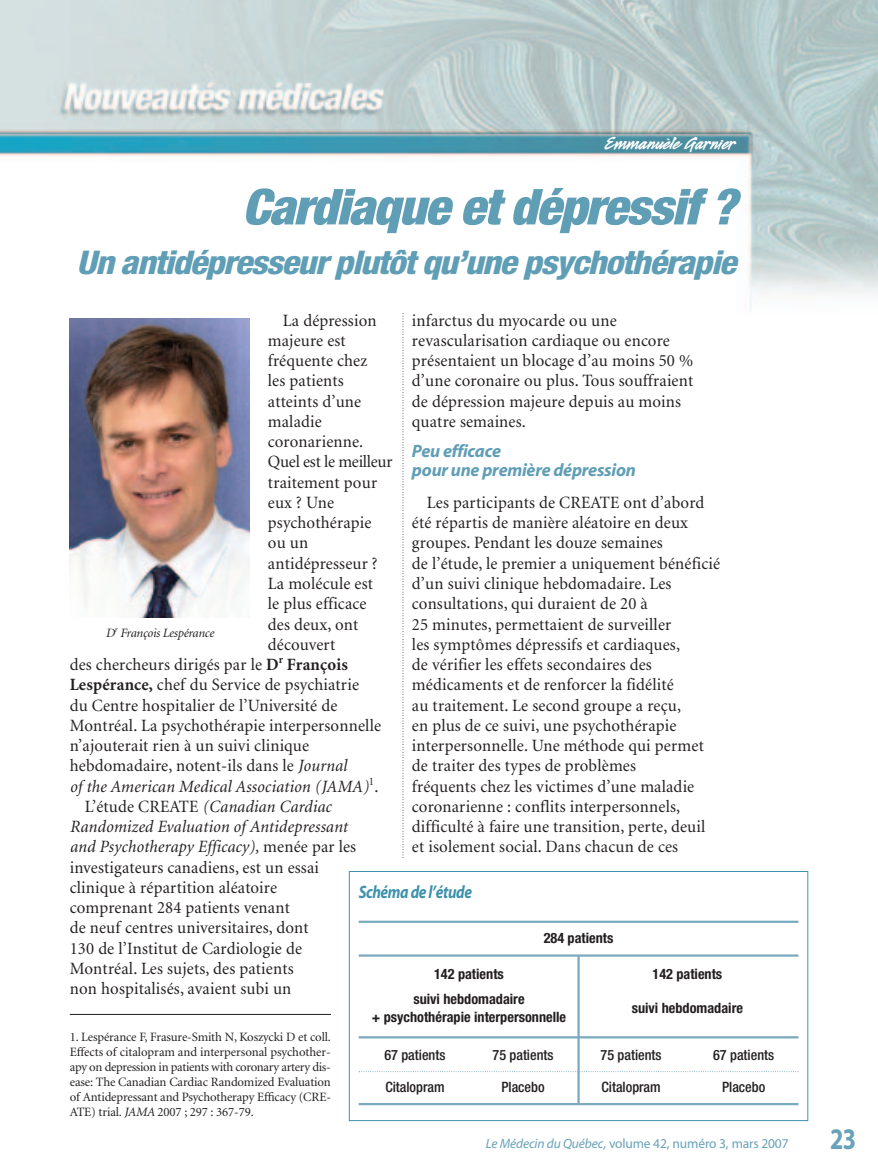
<style>
.page{position:relative;width:878px;height:1175px;background:#fff}
.page>*{position:absolute;margin:0;border:0;box-sizing:border-box;transform-origin:0 0}
.t1{font:italic 900 condensed 49.5px "Helvetica Neue";letter-spacing:-.025em;color:#609eb5;scale:1.05 1}
.t2{font:italic 800 condensed 32.7px "Helvetica Neue";letter-spacing:-.035em;color:#609eb5;scale:1.1 1}
.t3{font:700 30px "Myriad";color:#68a2b8;scale:.8 1}
.t4{font:700 21px "Legault Std";color:#fff}
.t5{font:italic 700 18px/19.5px "Myriad";letter-spacing:-.015em;color:#609eb5}
.t6{font:italic 700 18px "Myriad";letter-spacing:-.025em;color:#3e92ac;scale:.85 1}
.t7{font:17.25px/20.2px "Minion";letter-spacing:.01em;color:#231f20}
.t8{font:italic 17.25px "Minion";letter-spacing:.01em;color:#231f20}
.t9{font:17.25px "Minion";letter-spacing:-.015em;color:#231f20}
.t10{font:700 condensed 14.25px/18px "Helvetica Neue";color:#231f20;text-align:center}
.t11{font:500 condensed 14.25px "Helvetica Neue";color:#231f20}
.t12{font:13.5px "Myriad";letter-spacing:-.01em;color:#68a2b8}
.t13{font:12.75px/15px "Minion";letter-spacing:-.01em;color:#231f20;text-align:justify}
.t14{font:italic 12.75px "Minion";letter-spacing:-.015em;color:#231f20}
.s1{font-weight:700}
.s2{font-style:italic}
.s3{font-style:normal}
</style>
<div class="page">
<svg style="left:402px;top:324px;width:1px;height:532px"></svg>
<img style="left:0;top:0;width:878px;height:314px">
<div style="left:70px;top:189px;width:666px;height:108px;background:#fff"></div>
<img style="left:70px;top:318px;width:180px;height:299px">
<hr style="left:358px;top:920px;width:440px;height:3px;background:#7aaabf">
<hr style="left:358px;top:954px;width:440px;height:2px;background:#7aaabf">
<hr style="left:358px;top:1036px;width:440px;height:2px;background:#7aaabf">
<svg style="left:358px;top:1071px;width:440px;height:1px"></svg>
<hr style="left:358px;top:1103px;width:440px;height:2px;background:#7aaabf">
<div style="left:349px;top:871px;width:459px;height:249px;border:1px solid #3e92ac"></div>
<hr style="left:70px;top:1014px;width:261px;height:1px;background:#231f20">
<hr style="left:577px;top:955px;width:2px;height:149px;background:#7aaabf">
<p class="t4" style="left:605px;top:130px;width:132px">Emmanuèle Garnier</p>
<h1 class="t1" style="left:242px;top:189px;width:472px">Cardiaque et dépressif ?</h1>
<h2 class="t2" style="left:77px;top:250px;width:601px">Un antidépresseur plutôt qu’une psychothérapie</h2>
<p class="t7" style="left:412px;top:311px;width:283px">infarctus du myocarde ou une revascularisation cardiaque ou encore présentaient un blocage d’au moins 50 % d’une coronaire ou plus. Tous souffraient de dépression majeure depuis au moins quatre semaines.</p>
<p class="t5" style="left:412px;top:443px;width:225px">Peu efficace<br>pour une première dépression</p>
<p class="t7" style="left:412px;top:493px;width:310px;text-indent:15px">Les participants de CREATE ont d’abord été répartis de manière aléatoire en deux groupes. Pendant les douze semaines<br>de l’étude, le premier a uniquement bénéficié d’un suivi clinique hebdomadaire. Les consultations, qui duraient de 20 à<br>25 minutes, permettaient de surveiller<br>les symptômes dépressifs et cardiaques,<br>de vérifier les effets secondaires des médicaments et de renforcer la fidélité<br>au traitement. Le second groupe a reçu,<br>en plus de ce suivi, une psychothérapie interpersonnelle. Une méthode qui permet de traiter des types de problèmes<br>fréquents chez les victimes d’une maladie coronarienne : conflits interpersonnels, difficulté à faire une transition, perte, deuil et isolement social. Dans chacun de ces</p>
<p class="t7" style="left:283px;top:311px;width:95px">La dépression</p>
<p class="t7" style="left:268px;top:331px;width:79px">majeure est</p>
<p class="t7" style="left:268px;top:352px;width:101px">fréquente chez</p>
<p class="t7" style="left:268px;top:372px;width:77px">les patients</p>
<p class="t7" style="left:268px;top:392px;width:95px">atteints d’une</p>
<p class="t7" style="left:268px;top:412px;width:55px">maladie</p>
<p class="t7" style="left:268px;top:433px;width:97px">coronarienne.</p>
<p class="t9" style="left:268px;top:455px;width:126px">Quel est le meilleur</p>
<p class="t7" style="left:268px;top:473px;width:111px">traitement pour</p>
<p class="t7" style="left:268px;top:493px;width:68px">eux ? Une</p>
<p class="t7" style="left:268px;top:514px;width:105px">psychothérapie</p>
<p class="t7" style="left:268px;top:534px;width:42px">ou un</p>
<p class="t7" style="left:268px;top:554px;width:111px">antidépresseur ?</p>
<p class="t7" style="left:268px;top:574px;width:107px">La molécule est</p>
<p class="t7" style="left:268px;top:595px;width:100px">le plus efficace</p>
<p class="t7" style="left:268px;top:615px;width:92px">des deux, ont</p>
<p class="t7" style="left:268px;top:635px;width:69px">découvert</p>
<p class="t7" style="left:70px;top:655px;width:279px">des chercheurs dirigés par le <span class="s1">D</span><sup>r</sup> <span class="s1">François</span></p>
<p class="t7" style="left:70px;top:676px;width:291px"><span class="s1">Lespérance,</span> chef du Service de psychiatrie</p>
<p class="t7" style="left:70px;top:696px;width:269px">du Centre hospitalier de l’Université de</p>
<p class="t7" style="left:70px;top:716px;width:313px">Montréal. La psychothérapie interpersonnelle</p>
<p class="t7" style="left:70px;top:736px;width:241px">n’ajouterait rien à un suivi clinique</p>
<p class="t7" style="left:70px;top:757px;width:279px">hebdomadaire, notent-ils dans le <span class="s2">Journal</span></p>
<p class="t8" style="left:70px;top:779px;width:310px">of the American Medical Association (JAMA)<sup>1</sup><span class="s3">.</span></p>
<p class="t8" style="left:85px;top:799px;width:248px"><span class="s3">L’étude CREATE</span> (Canadian Cardiac</p>
<p class="t8" style="left:70px;top:820px;width:279px">Randomized Evaluation of Antidepressant</p>
<p class="t8" style="left:70px;top:840px;width:288px">and Psychotherapy Efficacy), <span class="s3">menée par les</span></p>
<p class="t7" style="left:70px;top:858px;width:251px">investigateurs canadiens, est un essai</p>
<p class="t7" style="left:70px;top:878px;width:209px">clinique à répartition aléatoire</p>
<p class="t7" style="left:70px;top:898px;width:221px">comprenant 284 patients venant</p>
<p class="t7" style="left:70px;top:919px;width:240px">de neuf centres universitaires, dont</p>
<p class="t7" style="left:70px;top:939px;width:234px">130 de l’Institut de Cardiologie de</p>
<p class="t7" style="left:70px;top:959px;width:225px">Montréal. Les sujets, des patients</p>
<p class="t7" style="left:70px;top:979px;width:223px">non hospitalisés, avaient subi un</p>
<p class="t14" style="left:106px;top:628px;width:110px">D<sup>r</sup> François Lespérance</p>
<p class="t6" style="left:358px;top:885px;width:135px">Schéma de l’étude</p>
<p class="t10" style="left:543px;top:930px;width:71px">284 patients</p>
<p class="t10" style="left:434px;top:966px;width:71px">142 patients</p>
<p class="t10" style="left:652px;top:966px;width:71px">142 patients</p>
<p class="t10" style="left:372px;top:991px;width:196px">suivi hebdomadaire<br>+ psychothérapie interpersonnelle</p>
<p class="t10" style="left:631px;top:1000px;width:113px">suivi hebdomadaire</p>
<p class="t11" style="left:384px;top:1050px;width:63px">67 patients</p>
<p class="t11" style="left:492px;top:1050px;width:63px">75 patients</p>
<p class="t11" style="left:600px;top:1050px;width:63px">75 patients</p>
<p class="t11" style="left:713px;top:1050px;width:63px">67 patients</p>
<p class="t11" style="left:385px;top:1081px;width:61px">Citalopram</p>
<p class="t11" style="left:501px;top:1081px;width:45px">Placebo</p>
<p class="t11" style="left:601px;top:1081px;width:61px">Citalopram</p>
<p class="t11" style="left:722px;top:1081px;width:45px">Placebo</p>
<p class="t13" style="left:70px;top:1030px;width:263px">1. Lespérance F, Frasure-Smith N, Koszycki D et coll.<br>Effects of citalopram and interpersonal psychother&shy;apy on depression in patients with coronary artery dis&shy;ease: The Canadian Cardiac Randomized Evaluation of Antidepressant and Psychotherapy Efficacy (CRE-ATE) trial. <span class="s2">JAMA</span> 2007 ; 297 : 367-79.</p>
<p class="t12" style="left:486px;top:1138px;width:304px"><span class="s2">Le Médecin du Québec,</span> volume 42, numéro 3, mars 2007</p>
<h3 class="t3" style="left:830px;top:1127px;width:34px">23</h3>
</div>
